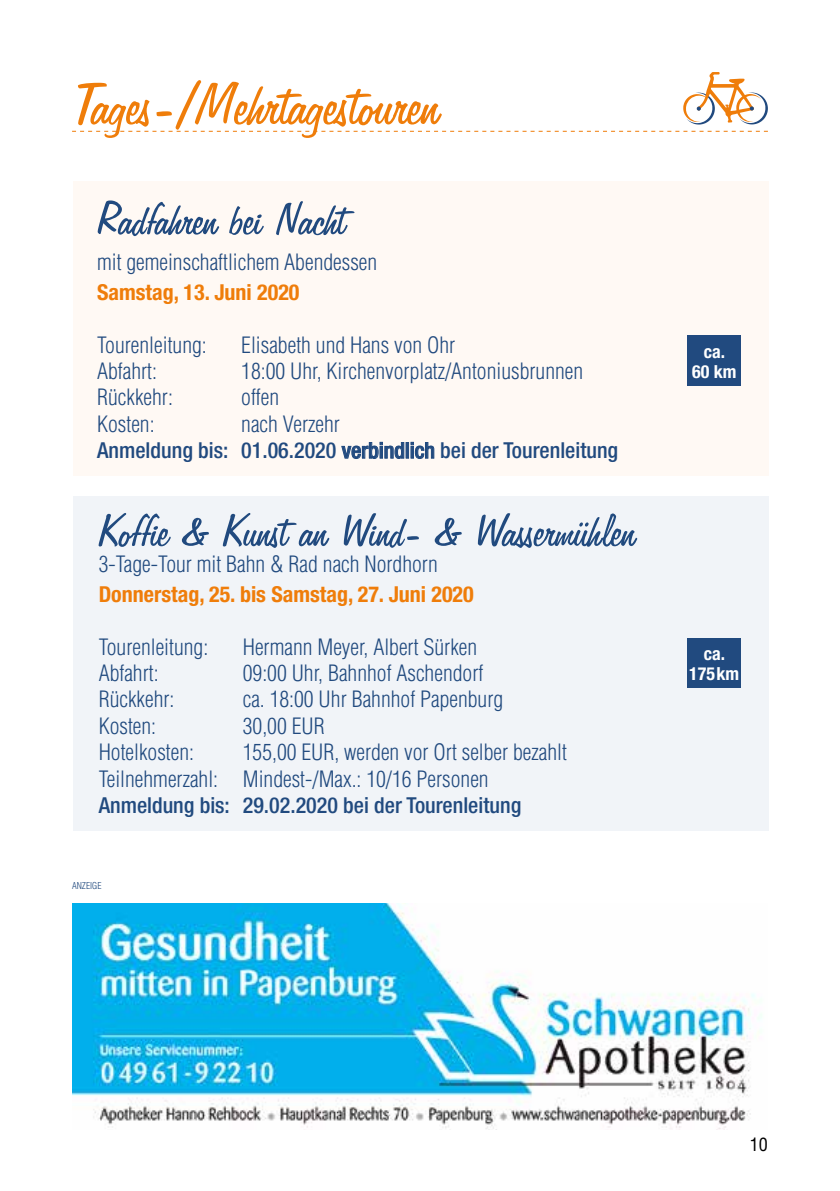
<style>
.page{position:relative;width:840px;height:1191px;background:#fff}
.page>*{position:absolute;margin:0;border:0;box-sizing:border-box;transform-origin:0 0}
.t1{font:68px "Freehand 575 BT Regular B";color:#ef7d0a}
.t2{font:52px "Freehand 575 BT Regular B";color:#214a7f}
.t3{font:300 condensed 22px/26.4px "Helvetica";color:#214a7f}
.t4{font:500 condensed 22px "Helvetica Neue";color:#214a7f}
.t5{font:700 condensed 22px "Helvetica Neue";color:#ef7d0a}
.t6{font:700 condensed 18px/20px "Helvetica Neue";color:#fff;text-align:center}
.t7{font:condensed 18px "Helvetica";color:#000}
.t8{font:300 condensed 9.4px "Helvetica";color:#214a7f}
</style>
<div class="page">
<svg style="left:683px;top:72px;width:85px;height:53px"></svg>
<svg style="left:72px;top:131px;width:695px;height:1px"></svg>
<img style="left:72px;top:904px;width:690px;height:225px">
<div style="left:73px;top:181px;width:695px;height:295px;background:#fff9f4"></div>
<svg style="left:341px;top:442px;width:63px;height:17px"></svg>
<div style="left:405px;top:442px;width:4px;height:16px;border:1px solid #214a7f"></div>
<svg style="left:410px;top:442px;width:24px;height:17px"></svg>
<div style="left:687px;top:335px;width:53px;height:51px;background:#214a7f"></div>
<div style="left:73px;top:497px;width:695px;height:334px;background:#f1f4f8"></div>
<div style="left:687px;top:638px;width:53px;height:49px;background:#214a7f"></div>
<h1 class="t1" style="left:72px;top:69px;width:370px">Tages-/Mehrtagestouren</h1>
<h2 class="t2" style="left:97px;top:192px;width:251px">Radfahren bei Nacht</h2>
<p class="t3" style="left:97px;top:248px;width:281px">mit gemeinschaftlichem Abendessen</p>
<p class="t5" style="left:97px;top:279px;width:204px">Samstag, 13. Juni 2020</p>
<p class="t3" style="left:97px;top:331px;width:111px">Tourenleitung:</p>
<p class="t3" style="left:241px;top:331px;width:215px">Elisabeth und Hans von Ohr</p>
<p class="t3" style="left:97px;top:358px;width:61px">Abfahrt:</p>
<p class="t3" style="left:241px;top:358px;width:343px">18:00 Uhr, Kirchenvorplatz/Antoniusbrunnen</p>
<p class="t3" style="left:97px;top:384px;width:77px">Rückkehr:</p>
<p class="t3" style="left:241px;top:384px;width:39px">offen</p>
<p class="t3" style="left:97px;top:410px;width:59px">Kosten:</p>
<p class="t3" style="left:241px;top:410px;width:100px">nach Verzehr</p>
<p class="t4" style="left:97px;top:437px;width:522px">Anmeldung bis: 01.06.2020 verbindlich bei der Tourenleitung</p>
<h2 class="t2" style="left:99px;top:504px;width:539px">Koffie &amp; Kunst an Wind- &amp; Wassermühlen</h2>
<p class="t3" style="left:99px;top:550px;width:340px">3-Tage-Tour mit Bahn &amp; Rad nach Nordhorn</p>
<p class="t5" style="left:99px;top:580px;width:376px">Donnerstag, 25. bis Samstag, 27. Juni 2020</p>
<p class="t3" style="left:99px;top:633px;width:111px">Tourenleitung:</p>
<p class="t3" style="left:243px;top:633px;width:236px">Hermann Meyer, Albert Sürken</p>
<p class="t3" style="left:99px;top:660px;width:61px">Abfahrt:</p>
<p class="t3" style="left:243px;top:660px;width:242px">09:00 Uhr, Bahnhof Aschendorf</p>
<p class="t3" style="left:99px;top:686px;width:77px">Rückkehr:</p>
<p class="t3" style="left:243px;top:686px;width:262px">ca. 18:00 Uhr Bahnhof Papenburg</p>
<p class="t3" style="left:99px;top:712px;width:59px">Kosten:</p>
<p class="t3" style="left:243px;top:712px;width:83px">30,00 EUR</p>
<p class="t3" style="left:99px;top:739px;width:97px">Hotelkosten:</p>
<p class="t3" style="left:99px;top:739px;width:469px;text-indent:144px">155,00 EUR, werden vor Ort selber bezahlt<br>Teilnehmerzahl: Mindest-/Max.: 10/16 Personen</p>
<p class="t4" style="left:99px;top:792px;width:424px">Anmeldung bis: 29.02.2020 bei der Tourenleitung</p>
<p class="t8" style="left:72px;top:880px;width:31px">ANZEIGE</p>
<p class="t6" style="left:691px;top:341px;width:46px">ca.<br>60 km</p>
<p class="t6" style="left:688px;top:643px;width:52px">ca.<br>175 km</p>
<p class="t7" style="left:749px;top:1132px;width:19px">10</p>
</div>
